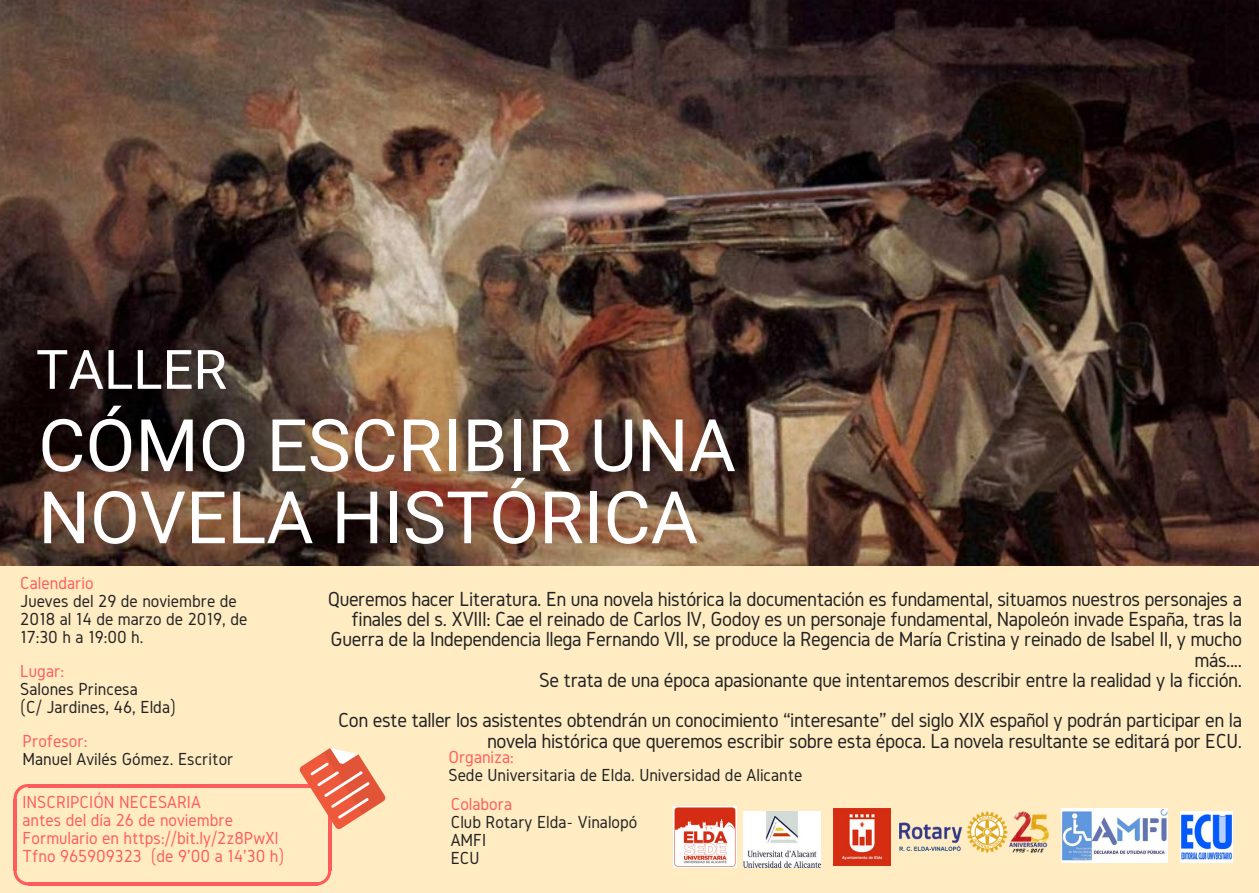
<style>
.page{position:relative;width:1259px;height:893px;background:#ffecc3}
.page>*{position:absolute;margin:0;border:0;box-sizing:border-box;transform-origin:0 0}
.t1{font:72.6px/72px "Roboto";color:#fff}
.t2{font:54.3px "Roboto";color:#fff}
.t3{font:21.3px/20.4px "Gidole";letter-spacing:-.02em;color:#222;text-align:right}
.t4{font:18px/18px "Gidole";color:#222}
.t5{font:18px/18px "Gidole";color:#ff5c5c}
</style>
<div class="page">
<img style="left:0;top:0;width:1259px;height:565px">
<img style="left:1061px;top:809px;width:106px;height:54px">
<img style="left:899px;top:811px;width:150px;height:42px">
<img style="left:674px;top:806px;width:63px;height:61px">
<img style="left:743px;top:811px;width:77px;height:56px">
<img style="left:833px;top:809px;width:57px;height:56px">
<svg style="left:14px;top:784px;width:15px;height:15px"></svg>
<hr style="left:28px;top:784px;width:290px;height:3px;background:#ff5c5c">
<hr style="left:14px;top:799px;width:3px;height:71px;background:#ff5c5c">
<hr style="left:28px;top:882px;width:290px;height:3px;background:#ff5c5c">
<svg style="left:14px;top:870px;width:14px;height:15px"></svg>
<hr style="left:328px;top:799px;width:3px;height:71px;background:#ff5c5c">
<svg style="left:318px;top:870px;width:13px;height:15px"></svg>
<svg style="left:300px;top:748px;width:85px;height:81px"></svg>
<img style="left:1180px;top:811px;width:52px;height:52px">
<h2 class="t2" style="left:36px;top:338px;width:192px">TALLER</h2>
<h1 class="t1" style="left:38px;top:410px;width:699px">CÓMO ESCRIBIR UNA<br>NOVELA HISTÓRICA</h1>
<p class="t5" style="left:20px;top:574px;width:75px">Calendario</p>
<p class="t4" style="left:20px;top:592px;width:229px">Jueves del 29 de noviembre de<br>2018 al 14 de marzo de 2019, de<br>17:30 h a 19:00 h.</p>
<p class="t3" style="left:328px;top:588px;width:916px">Queremos hacer Literatura. En una novela histórica la documentación es fundamental, situamos nuestros personajes a finales del s. XVIII: Cae el reinado de Carlos IV, Godoy es un personaje fundamental, Napoleón invade España, tras la Guerra de la Independencia llega Fernando VII, se produce la Regencia de María Cristina y reinado de Isabel II, y mucho más....<br>Se trata de una época apasionante que intentaremos describir entre la realidad y la ficción.</p>
<p class="t3" style="left:338px;top:710px;width:905px">Con este taller los asistentes obtendrán un conocimiento “interesante” del siglo XIX español y podrán participar en la novela histórica que queremos escribir sobre esta época. La novela resultante se editará por ECU.</p>
<p class="t5" style="left:20px;top:662px;width:45px">Lugar:</p>
<p class="t4" style="left:20px;top:680px;width:157px">Salones Princesa<br>(C/ Jardines, 46, Elda)</p>
<p class="t5" style="left:23px;top:732px;width:66px">Profesor:</p>
<p class="t4" style="left:23px;top:750px;width:212px">Manuel Avilés Gómez. Escritor</p>
<p class="t5" style="left:448px;top:747px;width:67px">Organiza:</p>
<p class="t4" style="left:448px;top:765px;width:355px">Sede Universitaria de Elda. Universidad de Alicante</p>
<p class="t5" style="left:451px;top:795px;width:63px">Colabora</p>
<p class="t4" style="left:451px;top:813px;width:188px">Club Rotary Elda- Vinalopó<br>AMFI<br>ECU</p>
<p class="t5" style="left:23px;top:792px;width:263px">INSCRIPCIÓN NECESARIA<br>antes del día 26 de noviembre<br>Formulario en https://bit.ly/2z8PwXl<br>Tfno 965909323 (de 9'00 a 14'30 h)</p>
</div>
